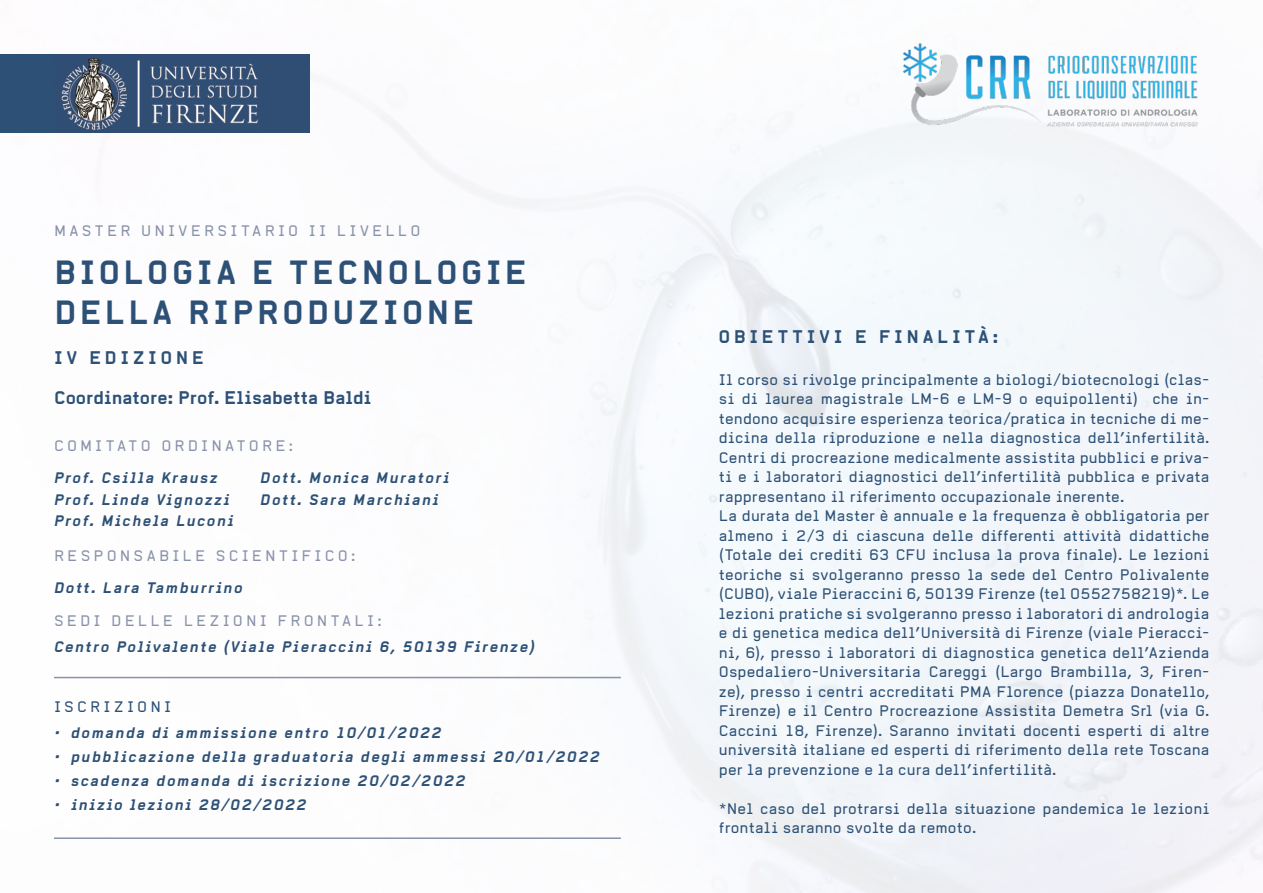
<style>
.page{position:relative;width:1263px;height:893px;background:#fff}
.page>*{position:absolute;margin:0;border:0;box-sizing:border-box;transform-origin:0 0}
.t1{font:700 33px/39.6px "Alpha Headline Pro";letter-spacing:.095em;color:#2d5176}
.t2{font:700 18px "Alpha Headline Pro";letter-spacing:.015em;color:#2d5176}
.t3{font:700 18px "Alpha Headline Pro";letter-spacing:.22em;color:#2d5176}
.t4{font:700 18px "Alpha Headline Pro";letter-spacing:.195em;color:#2d5176}
.t5{font:15px/19.5px "Alpha Headline Pro";letter-spacing:.01em;color:#2d5176;text-align:justify}
.t6{font:italic 700 15px "Alpha Headline Pro";letter-spacing:.1em;color:#2d5176}
.t7{font:15px "Alpha Headline Pro";letter-spacing:.21em;color:#8892aa}
.t8{font:15px "Alpha Headline Pro";letter-spacing:.21em;color:#2d5176}
</style>
<div class="page">
<img style="left:0;top:54px;width:1263px;height:839px">
<img style="left:894px;top:43px;width:315px;height:89px">
<div style="left:0;top:54px;width:92px;height:78px;background:#2d5176"></div>
<img style="left:61px;top:54px;width:248px;height:78px">
<hr style="left:54px;top:677px;width:567px;height:1px;background:#8892aa">
<hr style="left:54px;top:837px;width:567px;height:2px;background:#8892aa">
<p class="t7" style="left:54px;top:222px;width:368px">MASTER UNIVERSITARIO II LIVELLO</p>
<p class="t1" style="left:54px;top:253px;width:474px">BIOLOGIA E TECNOLOGIE<br>DELLA RIPRODUZIONE</p>
<p class="t4" style="left:54px;top:347px;width:151px">IV EDIZIONE</p>
<p class="t2" style="left:54px;top:387px;width:319px">Coordinatore: Prof. Elisabetta Baldi</p>
<p class="t7" style="left:54px;top:436px;width:241px">COMITATO ORDINATORE:</p>
<p class="t6" style="left:54px;top:469px;width:165px">Prof. Csilla Krausz</p>
<p class="t6" style="left:260px;top:469px;width:191px">Dott. Monica Muratori</p>
<p class="t6" style="left:54px;top:491px;width:178px">Prof. Linda Vignozzi</p>
<p class="t6" style="left:260px;top:491px;width:180px">Dott. Sara Marchiani</p>
<p class="t6" style="left:54px;top:512px;width:181px">Prof. Michela Luconi</p>
<p class="t7" style="left:54px;top:546px;width:303px">RESPONSABILE SCIENTIFICO:</p>
<p class="t6" style="left:54px;top:579px;width:190px">Dott. Lara Tamburrino</p>
<p class="t7" style="left:54px;top:611px;width:329px">SEDI DELLE LEZIONI FRONTALI:</p>
<p class="t6" style="left:54px;top:638px;width:483px">Centro Polivalente (Viale Pieraccini 6, 50139 Firenze)</p>
<p class="t8" style="left:54px;top:697px;width:119px">ISCRIZIONI</p>
<p class="t6" style="left:54px;top:723px;width:389px">• domanda di ammissione entro 10/01/2022</p>
<p class="t6" style="left:54px;top:747px;width:547px">• pubblicazione della graduatoria degli ammessi 20/01/2022</p>
<p class="t6" style="left:54px;top:771px;width:413px">• scadenza domanda di iscrizione 20/02/2022</p>
<p class="t6" style="left:54px;top:795px;width:254px">• inizio lezioni 28/02/2022</p>
<p class="t3" style="left:718px;top:326px;width:281px">OBIETTIVI E FINALITÀ:</p>
<p class="t5" style="left:719px;top:370px;width:492px">Il corso si rivolge principalmente a biologi/biotecnologi (clas&shy;si di laurea magistrale LM-6 e LM-9 o equipollenti) che in&shy;tendono acquisire esperienza teorica/pratica in tecniche di me&shy;dicina della riproduzione e nella diagnostica dell’infertilità.<br>Centri di procreazione medicalmente assistita pubblici e priva&shy;ti e i laboratori diagnostici dell’infertilità pubblica e privata rappresentano il riferimento occupazionale inerente.</p>
<p class="t5" style="left:719px;top:506px;width:492px">La durata del Master è annuale e la frequenza è obbligatoria per almeno i 2/3 di ciascuna delle differenti attività didattiche (Totale dei crediti 63 CFU inclusa la prova finale). Le lezioni teoriche si svolgeranno presso la sede del Centro Polivalente (CUBO), viale Pieraccini 6, 50139 Firenze (tel 0552758219)*. Le lezioni pratiche si svolgeranno presso i laboratori di andrologia e di genetica medica dell’Università di Firenze (viale Pieracci&shy;ni, 6), presso i laboratori di diagnostica genetica dell’Azienda Ospedaliero-Universitaria Careggi (Largo Brambilla, 3, Firen&shy;ze), presso i centri accreditati PMA Florence (piazza Donatello, Firenze) e il Centro Procreazione Assistita Demetra Srl (via G.<br>Caccini 18, Firenze). Saranno invitati docenti esperti di altre università italiane ed esperti di riferimento della rete Toscana per la prevenzione e la cura dell’infertilità.</p>
<p class="t5" style="left:719px;top:799px;width:492px">*Nel caso del protrarsi della situazione pandemica le lezioni frontali saranno svolte da remoto.</p>
</div>
